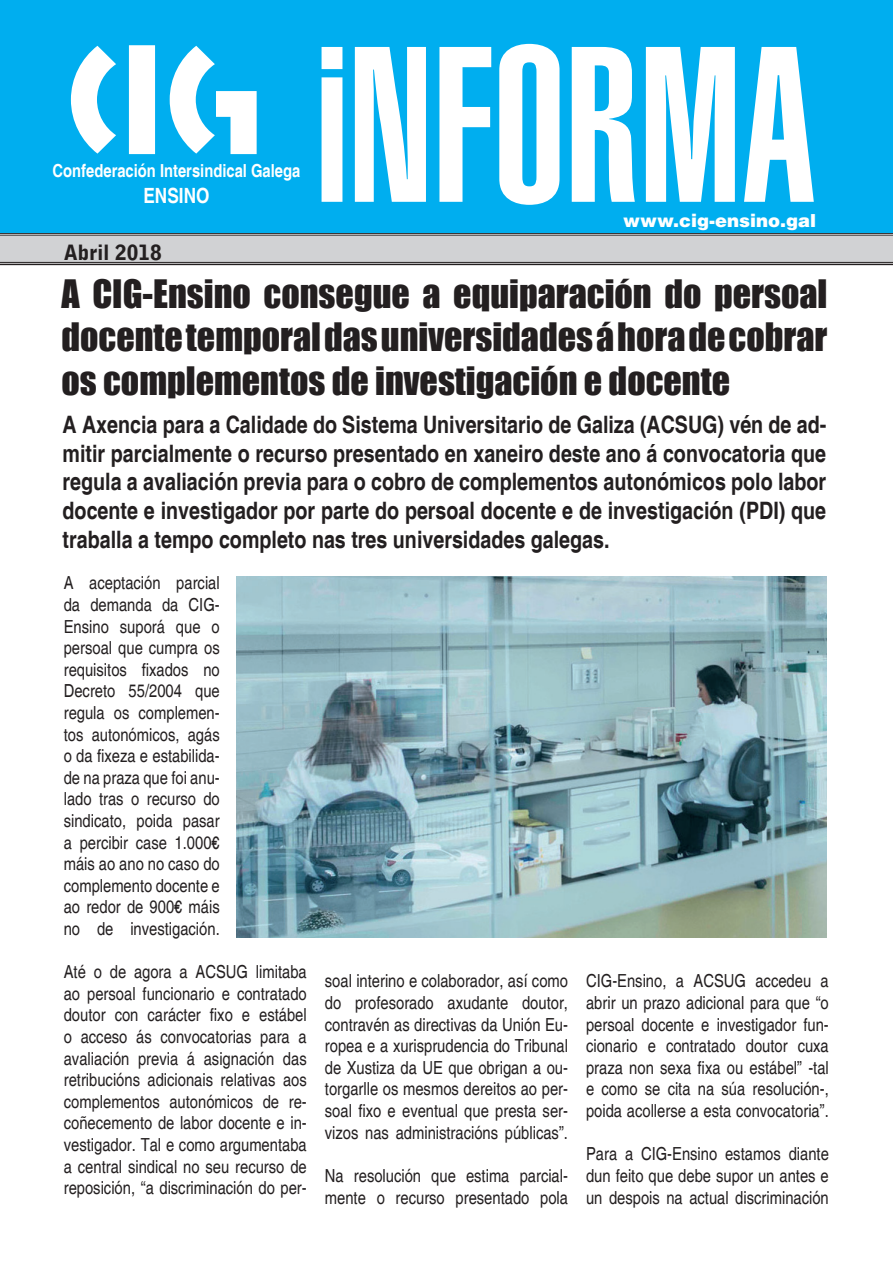
<style>
.page{position:relative;width:893px;height:1263px;background:#fff}
.page>*{position:absolute;margin:0;border:0;box-sizing:border-box;transform-origin:0 0}
.t1{font:900 extra-condensed 217.5px "Helvetica";color:#fff}
.t2{font:36px/43.2px "Impact";color:#231f20;text-align:justify}
.t3{font:700 condensed 24px/28.8px "Helvetica";color:#231f20;text-align:justify}
.t4{font:900 21px "Bell Gothic Std";color:#231f20}
.t5{font:700 condensed 21px "Helvetica";color:#fff}
.t6{font:condensed 18px/21.6px "Helvetica";color:#231f20;text-align:justify}
.t7{font:700 condensed 18px "Helvetica";color:#fff}
.t8{font:900 18px "Helvetica";color:#fff}
</style>
<div class="page">
<div style="left:0;top:234px;width:893px;height:30px;background:#d1d2d4"></div>
<hr style="left:0;top:232px;width:893px;height:3px;background:#fff">
<hr style="left:0;top:232px;width:893px;height:2px;background:#231f20">
<hr style="left:0;top:235px;width:893px;height:1px;background:#231f20">
<hr style="left:0;top:262px;width:893px;height:3px;background:#fff">
<hr style="left:0;top:262px;width:893px;height:1px;background:#231f20">
<hr style="left:0;top:264px;width:893px;height:1px;background:#231f20">
<div style="left:0;top:0;width:893px;height:232px;background:#00aeef"></div>
<svg style="left:71px;top:45px;width:186px;height:109px"></svg>
<img style="left:236px;top:576px;width:590px;height:362px">
<p class="t7" style="left:53px;top:160px;width:249px">Confederación Intersindical Galega</p>
<p class="t5" style="left:143px;top:183px;width:68px">ENSINO</p>
<p class="t4" style="left:64px;top:240px;width:100px">Abril 2018</p>
<h1 class="t1" style="left:316px;top:1px;width:501px">iNFORMA</h1>
<p class="t8" style="left:623px;top:208px;width:194px">www.cig-ensino.gal</p>
<h2 class="t2" style="left:61px;top:271px;width:768px">A CIG-Ensino consegue a equiparación do persoal docente temporal das universidades á hora de cobrar os complementos de investigación e docente</h2>
<p class="t3" style="left:63px;top:410px;width:765px">A Axencia para a Calidade do Sistema Universitario de Galiza (ACSUG) vén de ad&shy;mitir parcialmente o recurso presentado en xaneiro deste ano á convocatoria que regula a avaliación previa para o cobro de complementos autonómicos polo labor docente e investigador por parte do persoal docente e de investigación (PDI) que traballa a tempo completo nas tres universidades galegas.</p>
<p class="t6" style="left:64px;top:572px;width:158px">A aceptación parcial da demanda da CIG-Ensino suporá que o persoal que cumpra os requisitos fixados no Decreto 55/2004 que regula os complemen&shy;tos autonómicos, agás o da fixeza e estabilida&shy;de na praza que foi anu&shy;lado tras o recurso do sindicato, poida pasar a percibir case 1.000€ máis ao ano no caso do complemento docente e ao redor de 900€ máis no de investigación.</p>
<p class="t6" style="left:64px;top:961px;width:245px">Até o de agora a ACSUG limitaba ao persoal funcionario e contratado doutor con carácter fixo e estábel o acceso ás convocatorias para a avaliación previa á asignación das retribucións adicionais relativas aos complementos autonómicos de re&shy;coñecemento de labor docente e in&shy;vestigador. Tal e como argumentaba a central sindical no seu recurso de reposición, “a discriminación do per-</p>
<p class="t6" style="left:325px;top:970px;width:245px">soal interino e colaborador, así como do profesorado axudante doutor, contravén as directivas da Unión Eu&shy;ropea e a xurisprudencia do Tribunal de Xustiza da UE que obrigan a ou&shy;torgarlle os mesmos dereitos ao per&shy;soal fixo e eventual que presta ser&shy;vizos nas administracións públicas”.</p>
<p class="t6" style="left:325px;top:1165px;width:245px">Na resolución que estima parcial&shy;mente o recurso presentado pola</p>
<p class="t6" style="left:586px;top:970px;width:244px">CIG-Ensino, a ACSUG accedeu a abrir un prazo adicional para que “o persoal docente e investigador fun&shy;cionario e contratado doutor cuxa praza non sexa fixa ou estábel” -tal e como se cita na súa resolución-, poida acollerse a esta convocatoria”.</p>
<p class="t6" style="left:586px;top:1143px;width:244px">Para a CIG-Ensino estamos diante dun feito que debe supor un antes e un despois na actual discriminación</p>
</div>
